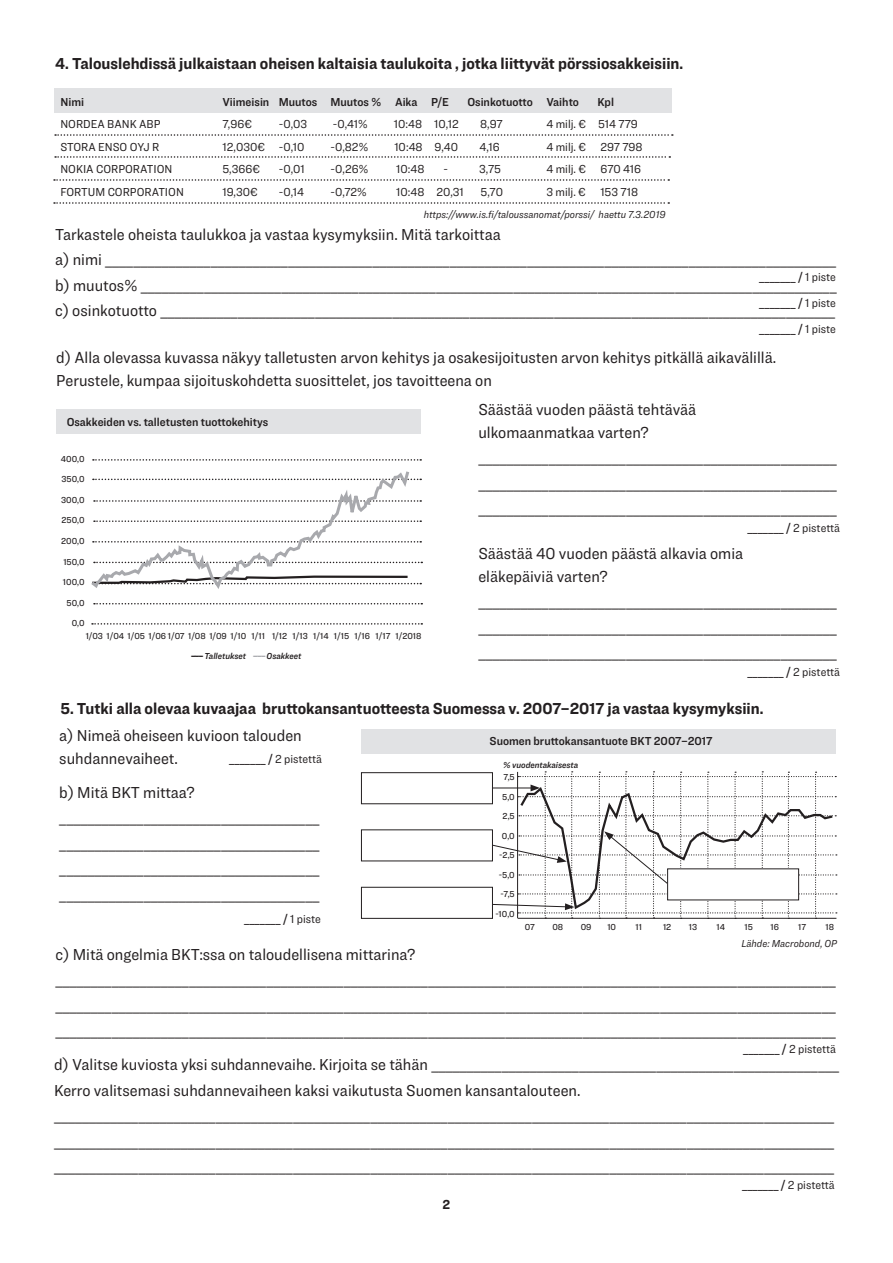
<style>
.page{position:relative;width:893px;height:1263px;background:#fff}
.page>*{position:absolute;margin:0;border:0;box-sizing:border-box;transform-origin:0 0}
.t1{font:16.5px/25.5px "Ringside Narrow";color:#231f20;text-align:justify}
.t2{font:700 16.5px "Ringside Narrow";color:#231f20}
.t3{font:700 13.5px "Ringside Narrow";color:#231f20}
.t4{font:12px "Ringside Narrow";color:#231f20}
.t5{font:12px "Ringside Narrow Semi";color:#231f20}
.t6{font:italic 10.5px "Ringside Narrow";color:#231f20}
.t7{font:500 9px/19.5px "Ringside Narrow";color:#231f20;text-align:justify}
.t8{font:9px "Ringside Narrow Semi Ital";color:#231f20}
.s1{font-family:"Ringside Narrow"}
.s2{font-family:"Ringside Narrow";font-weight:900}
.s3{font-family:"Ringside Narrow";font-weight:900;color:#a8a9ad}
.s4{font-family:"Ringside Narrow Semi"}
</style>
<div class="page">
<div style="left:54px;top:89px;width:618px;height:24px;background:#e1e2e4"></div>
<svg style="left:55px;top:134px;width:618px;height:2px"></svg>
<svg style="left:55px;top:156px;width:615px;height:2px"></svg>
<svg style="left:54px;top:179px;width:615px;height:2px"></svg>
<svg style="left:54px;top:202px;width:615px;height:2px"></svg>
<svg style="left:93px;top:459px;width:328px;height:2px"></svg>
<div style="left:56px;top:410px;width:365px;height:24px;background:#e1e2e4"></div>
<svg style="left:94px;top:603px;width:328px;height:1px"></svg>
<svg style="left:92px;top:623px;width:330px;height:2px"></svg>
<svg style="left:91px;top:471px;width:331px;height:118px"></svg>
<div style="left:361px;top:729px;width:475px;height:25px;background:#e1e2e4"></div>
<div style="left:361px;top:772px;width:132px;height:32px;border:1px solid #231f20"></div>
<div style="left:361px;top:887px;width:132px;height:32px;border:1px solid #231f20"></div>
<svg style="left:442px;top:771px;width:395px;height:148px"></svg>
<p class="t2" style="left:55px;top:51px;width:630px">4. Talouslehdissä julkaistaan oheisen kaltaisia taulukoita , jotka liittyvät pörssiosakkeisiin.</p>
<p class="t5" style="left:60px;top:93px;width:25px">Nimi</p>
<p class="t5" style="left:222px;top:93px;width:228px">Viimeisin Muutos Muutos % Aika P/E</p>
<p class="t5" style="left:467px;top:93px;width:113px">Osinkotuotto Vaihto</p>
<p class="t5" style="left:597px;top:93px;width:18px">Kpl</p>
<p class="t4" style="left:60px;top:116px;width:102px">NORDEA BANK ABP</p>
<p class="t4" style="left:222px;top:116px;width:31px">7,96€</p>
<p class="t4" style="left:279px;top:116px;width:30px">-0,03</p>
<p class="t4" style="left:333px;top:116px;width:37px">-0,41%</p>
<p class="t4" style="left:394px;top:116px;width:66px">10:48 10,12</p>
<p class="t4" style="left:480px;top:116px;width:24px">8,97</p>
<p class="t4" style="left:546px;top:116px;width:93px">4 milj. € 514 779</p>
<p class="t4" style="left:60px;top:138px;width:100px">STORA ENSO OYJ R</p>
<p class="t4" style="left:222px;top:138px;width:84px">12,030€ -0,10</p>
<p class="t4" style="left:330px;top:138px;width:39px">-0,82%</p>
<p class="t4" style="left:394px;top:138px;width:65px">10:48 9,40</p>
<p class="t4" style="left:479px;top:138px;width:22px">4,16</p>
<p class="t4" style="left:546px;top:138px;width:98px">4 milj. € 297 798</p>
<p class="t4" style="left:60px;top:161px;width:113px">NOKIA CORPORATION</p>
<p class="t4" style="left:222px;top:161px;width:39px">5,366€</p>
<p class="t4" style="left:279px;top:161px;width:28px">-0,01</p>
<p class="t4" style="left:330px;top:161px;width:39px">-0,26%</p>
<p class="t4" style="left:396px;top:161px;width:30px">10:48</p>
<p class="t4" style="left:444px;top:161px;width:6px">-</p>
<p class="t4" style="left:479px;top:161px;width:23px">3,75</p>
<p class="t4" style="left:546px;top:161px;width:96px">4 milj. € 670 416</p>
<p class="t4" style="left:60px;top:183px;width:125px">FORTUM CORPORATION</p>
<p class="t4" style="left:222px;top:183px;width:37px">19,30€</p>
<p class="t4" style="left:279px;top:183px;width:27px">-0,14</p>
<p class="t4" style="left:330px;top:183px;width:38px">-0,72%</p>
<p class="t4" style="left:396px;top:183px;width:69px">10:48 20,31</p>
<p class="t4" style="left:481px;top:183px;width:24px">5,70</p>
<p class="t4" style="left:546px;top:183px;width:93px">3 milj. € 153 718</p>
<p class="t6" style="left:424px;top:207px;width:243px">https://www.is.fi/taloussanomat/porssi/ haettu 7.3.2019</p>
<p class="t1" style="left:55px;top:221px;width:447px">Tarkastele oheista taulukkoa ja vastaa kysymyksiin. Mitä tarkoittaa</p>
<p class="t1" style="left:55px;top:247px;width:783px">a) nimi ________________________________________________________________________________________________________</p>
<p class="t1" style="left:55px;top:272px;width:783px">b) muutos% ___________________________________________________________________________________________________</p>
<p class="t1" style="left:55px;top:298px;width:782px">c) osinkotuotto ________________________________________________________________________________________________</p>
<p class="t5" style="left:759px;top:268px;width:78px">_______ / <span class="s1">1 piste</span></p>
<p class="t5" style="left:759px;top:295px;width:78px">_______ / <span class="s1">1 piste</span></p>
<p class="t5" style="left:759px;top:320px;width:78px">_______ / <span class="s1">1 piste</span></p>
<p class="t1" style="left:56px;top:345px;width:721px">d) Alla olevassa kuvassa näkyy talletusten arvon kehitys ja osakesijoitusten arvon kehitys pitkällä aikavälillä.</p>
<p class="t1" style="left:56px;top:367px;width:437px">Perustele, kumpaa sijoituskohdetta suosittelet, jos tavoitteena on</p>
<p class="t5" style="left:67px;top:414px;width:203px">Osakkeiden vs. talletusten tuottokehitys</p>
<p class="t7" style="left:61px;top:449px;width:25px">400,0</p>
<p class="t7" style="left:62px;top:469px;width:25px">350,0</p>
<p class="t7" style="left:61px;top:490px;width:25px">300,0</p>
<p class="t7" style="left:62px;top:510px;width:25px">250,0</p>
<p class="t7" style="left:61px;top:531px;width:25px">200,0</p>
<p class="t7" style="left:63px;top:551px;width:23px">150,0</p>
<p class="t7" style="left:63px;top:572px;width:23px">100,0</p>
<p class="t7" style="left:67px;top:593px;width:20px">50,0</p>
<p class="t7" style="left:72px;top:613px;width:14px">0,0</p>
<p class="t7" style="left:86px;top:626px;width:337px">1/03 1/04 1/05 1/06 1/07 1/08 1/09 1/10 1/11 1/12 1/13 1/14 1/15 1/16 1/17 1/2018</p>
<p class="t8" style="left:191px;top:649px;width:112px"><span class="s2">–––</span> Talletukset <span class="s3">–––</span> Osakkeet</p>
<p class="t1" style="left:478px;top:396px;width:219px">Säästää vuoden päästä tehtävää</p>
<p class="t1" style="left:478px;top:419px;width:172px">ulkomaanmatkaa varten?</p>
<p class="t1" style="left:478px;top:444px;width:360px">___________________________________________________ ___________________________________________________</p>
<p class="t1" style="left:478px;top:495px;width:360px">___________________________________________________</p>
<p class="t1" style="left:478px;top:540px;width:266px">Säästää 40 vuoden päästä alkavia omia</p>
<p class="t1" style="left:478px;top:563px;width:131px">eläkepäiviä varten?</p>
<p class="t1" style="left:478px;top:588px;width:360px">___________________________________________________ ___________________________________________________</p>
<p class="t1" style="left:478px;top:639px;width:360px">___________________________________________________</p>
<p class="t4" style="left:747px;top:519px;width:94px"><span class="s4">_______ /</span> 2 pistettä</p>
<p class="t4" style="left:747px;top:664px;width:94px"><span class="s4">_______ /</span> 2 pistettä</p>
<p class="t2" style="left:60px;top:696px;width:705px">5. Tutki alla olevaa kuvaajaa bruttokansantuotteesta Suomessa v. 2007–2017 ja vastaa kysymyksiin.</p>
<p class="t1" style="left:59px;top:722px;width:244px">a) Nimeä oheiseen kuvioon talouden</p>
<p class="t1" style="left:59px;top:745px;width:120px">suhdannevaiheet.</p>
<p class="t4" style="left:229px;top:751px;width:94px"><span class="s4">_______ /</span> 2 pistettä</p>
<p class="t1" style="left:59px;top:779px;width:137px">b) Mitä BKT mittaa?</p>
<p class="t1" style="left:59px;top:805px;width:262px">_____________________________________ _____________________________________ _____________________________________ _____________________________________</p>
<p class="t5" style="left:244px;top:910px;width:78px">_______ / <span class="s1">1 piste</span></p>
<p class="t1" style="left:55px;top:941px;width:362px">c) Mitä ongelmia BKT:ssa on taloudellisena mittarina?</p>
<p class="t1" style="left:55px;top:967px;width:782px">_______________________________________________________________________________________________________________ _______________________________________________________________________________________________________________ _______________________________________________________________________________________________________________</p>
<p class="t5" style="left:490px;top:733px;width:225px">Suomen bruttokansantuote BKT 2007–2017</p>
<p class="t7" style="left:502px;top:767px;width:14px">7,5<br>5,0<br>2,5</p>
<p class="t7" style="left:502px;top:826px;width:14px">0,0</p>
<p class="t7" style="left:499px;top:845px;width:17px">-2,5</p>
<p class="t7" style="left:499px;top:865px;width:18px">-5,0</p>
<p class="t7" style="left:501px;top:884px;width:16px">-7,5</p>
<p class="t7" style="left:495px;top:904px;width:21px">-10,0</p>
<p class="t7" style="left:525px;top:917px;width:12px">07</p>
<p class="t7" style="left:552px;top:917px;width:12px">08</p>
<p class="t7" style="left:581px;top:917px;width:12px">09</p>
<p class="t7" style="left:607px;top:917px;width:10px">10</p>
<p class="t7" style="left:635px;top:917px;width:8px">11</p>
<p class="t7" style="left:663px;top:917px;width:10px">12</p>
<p class="t7" style="left:689px;top:917px;width:10px">13</p>
<p class="t7" style="left:717px;top:917px;width:10px">14</p>
<p class="t7" style="left:744px;top:917px;width:10px">15</p>
<p class="t7" style="left:770px;top:917px;width:10px">16</p>
<p class="t7" style="left:798px;top:917px;width:9px">17</p>
<p class="t7" style="left:825px;top:917px;width:10px">18</p>
<p class="t8" style="left:503px;top:758px;width:77px">% vuodentakaisesta</p>
<p class="t6" style="left:741px;top:936px;width:97px">Lähde: Macrobond, OP</p>
<p class="t4" style="left:743px;top:1040px;width:94px"><span class="s4">_______ /</span> 2 pistettä</p>
<p class="t1" style="left:54px;top:1051px;width:787px">d) Valitse kuviosta yksi suhdannevaihe. Kirjoita se tähän __________________________________________________________</p>
<p class="t1" style="left:54px;top:1077px;width:528px">Kerro valitsemasi suhdannevaiheen kaksi vaikutusta Suomen kansantalouteen.</p>
<p class="t1" style="left:54px;top:1102px;width:782px">_______________________________________________________________________________________________________________ _______________________________________________________________________________________________________________ _______________________________________________________________________________________________________________</p>
<p class="t3" style="left:442px;top:1195px;width:9px">2</p>
<p class="t4" style="left:742px;top:1176px;width:94px"><span class="s4">_______ /</span> 2 pistettä</p>
</div>
